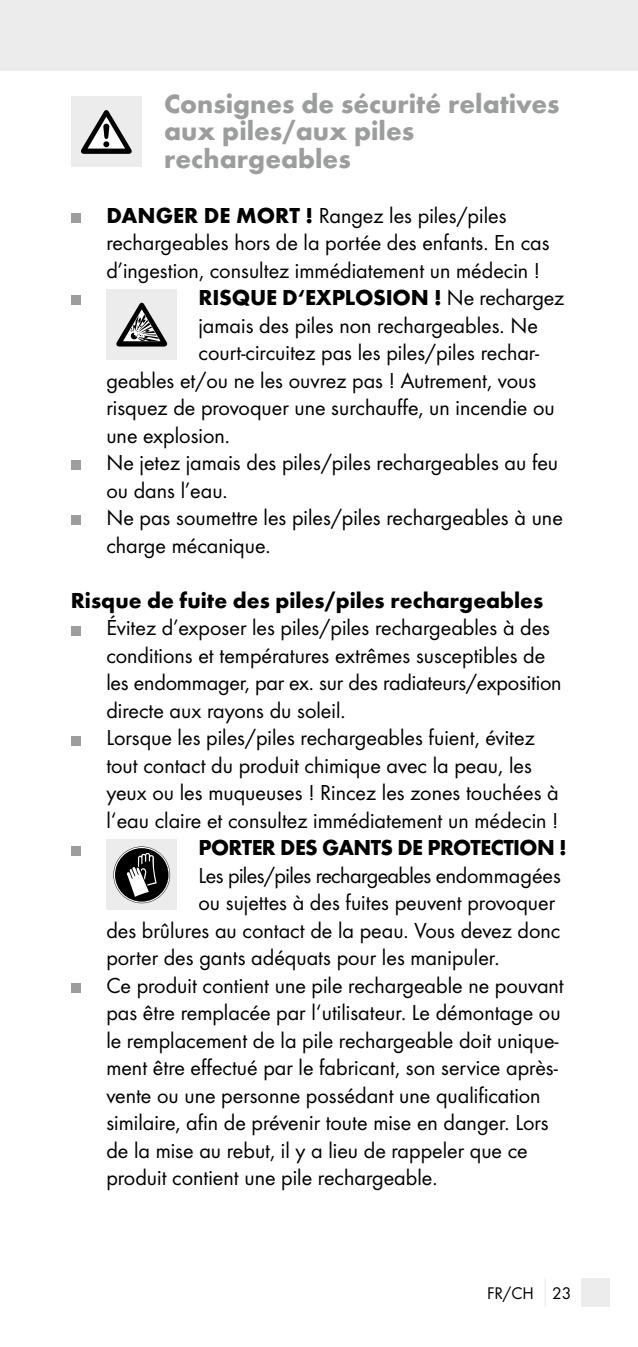
<style>
.page{position:relative;width:638px;height:1347px;background:#fff}
.page>*{position:absolute;margin:0;border:0;box-sizing:border-box;transform-origin:0 0}
.t1{font:700 27.5px/27.5px "Futura";color:#9c9d9d}
.t2{font:22.5px/27.5px "Futura Boo";color:#000}
.t3{font:700 22.5px "Futura";letter-spacing:-.01em;color:#000}
.t4{font:22.5px "Futura Boo";letter-spacing:-.025em;color:#000}
.t5{font:17.5px "Futura Boo";color:#000}
.s1{font-family:"Futura";font-weight:700}
.s2{font-family:"Futura Boo";font-weight:400}
</style>
<div class="page">
<div style="left:0;top:0;width:638px;height:71px;background:#ececec"></div>
<div style="left:581px;top:1278px;width:28px;height:28px;background:#ececec"></div>
<hr style="left:544px;top:1278px;width:2px;height:28px;background:#ececec">
<div style="left:71px;top:96px;width:71px;height:71px;background:#ececec"></div>
<svg style="left:81px;top:110px;width:51px;height:44px"></svg>
<div style="left:71px;top:213px;width:9px;height:10px;background:#9c9d9d"></div>
<div style="left:71px;top:295px;width:9px;height:10px;background:#9c9d9d"></div>
<div style="left:106px;top:289px;width:71px;height:71px;background:#ececec"></div>
<svg style="left:116px;top:303px;width:51px;height:43px"></svg>
<div style="left:71px;top:460px;width:9px;height:10px;background:#9c9d9d"></div>
<div style="left:71px;top:515px;width:9px;height:10px;background:#9c9d9d"></div>
<div style="left:71px;top:625px;width:9px;height:10px;background:#9c9d9d"></div>
<div style="left:71px;top:735px;width:9px;height:10px;background:#9c9d9d"></div>
<div style="left:71px;top:845px;width:9px;height:10px;background:#9c9d9d"></div>
<div style="left:106px;top:839px;width:71px;height:71px;background:#ececec"></div>
<svg style="left:113px;top:846px;width:57px;height:57px"></svg>
<div style="left:71px;top:983px;width:9px;height:10px;background:#9c9d9d"></div>
<p class="t1" style="left:164px;top:89px;width:397px">Consignes de sécurité relatives aux piles/aux piles rechargeables</p>
<p class="t2" style="left:106px;top:201px;width:445px"><span class="s1">DANGER DE MORT !</span> Rangez les piles/piles rechargeables hors de la portée des enfants. En cas d’ingestion, consultez immédiatement un médecin !</p>
<p class="t3" style="left:198px;top:284px;width:367px">RISQUE D‘EXPLOSION ! <span class="s2">Ne rechargez</span></p>
<p class="t2" style="left:198px;top:311px;width:341px">jamais des piles non rechargeables. Ne</p>
<p class="t2" style="left:198px;top:339px;width:342px">court-circuitez pas les piles/piles rechar-</p>
<p class="t2" style="left:106px;top:366px;width:431px">geables et/ou ne les ouvrez pas ! Autrement, vous</p>
<p class="t2" style="left:106px;top:394px;width:450px">risquez de provoquer une surchauffe, un incendie ou</p>
<p class="t2" style="left:106px;top:421px;width:125px">une explosion.</p>
<p class="t2" style="left:106px;top:449px;width:453px">Ne jetez jamais des piles/piles rechargeables au feu</p>
<p class="t2" style="left:106px;top:476px;width:123px">ou dans l’eau.</p>
<p class="t2" style="left:106px;top:504px;width:458px">Ne pas soumettre les piles/piles rechargeables à une</p>
<p class="t2" style="left:106px;top:531px;width:166px">charge mécanique.</p>
<p class="t3" style="left:71px;top:586px;width:474px">Risque de fuite des piles/piles rechargeables</p>
<p class="t2" style="left:106px;top:614px;width:457px">Évitez d’exposer les piles/piles rechargeables à des conditions et températures extrêmes susceptibles de les endommager, par ex. sur des radiateurs/exposition directe aux rayons du soleil.<br>Lorsque les piles/piles rechargeables fuient, évitez tout contact du produit chimique avec la peau, les yeux ou les muqueuses ! Rincez les zones touchées à l‘eau claire et consultez immédiatement un médecin !</p>
<p class="t3" style="left:198px;top:834px;width:370px">PORTER DES GANTS DE PROTECTION !</p>
<p class="t4" style="left:198px;top:862px;width:364px">Les piles/piles rechargeables endommagées</p>
<p class="t2" style="left:198px;top:889px;width:358px">ou sujettes à des fuites peuvent provoquer</p>
<p class="t2" style="left:106px;top:916px;width:455px">des brûlures au contact de la peau. Vous devez donc</p>
<p class="t2" style="left:106px;top:944px;width:395px">porter des gants adéquats pour les manipuler.</p>
<p class="t2" style="left:106px;top:971px;width:459px">Ce produit contient une pile rechargeable ne pouvant</p>
<p class="t2" style="left:106px;top:999px;width:456px">pas être remplacée par l‘utilisateur. Le démontage ou</p>
<p class="t2" style="left:106px;top:1026px;width:454px">le remplacement de la pile rechargeable doit unique-</p>
<p class="t2" style="left:106px;top:1054px;width:453px">ment être effectué par le fabricant, son service après-</p>
<p class="t2" style="left:106px;top:1081px;width:436px">vente ou une personne possédant une qualification</p>
<p class="t2" style="left:106px;top:1109px;width:444px">similaire, afin de prévenir toute mise en danger. Lors</p>
<p class="t2" style="left:106px;top:1136px;width:423px">de la mise au rebut, il y a lieu de rappeler que ce</p>
<p class="t2" style="left:106px;top:1164px;width:333px">produit contient une pile rechargeable.</p>
<p class="t5" style="left:487px;top:1282px;width:86px">FR/CH 23</p>
</div>
